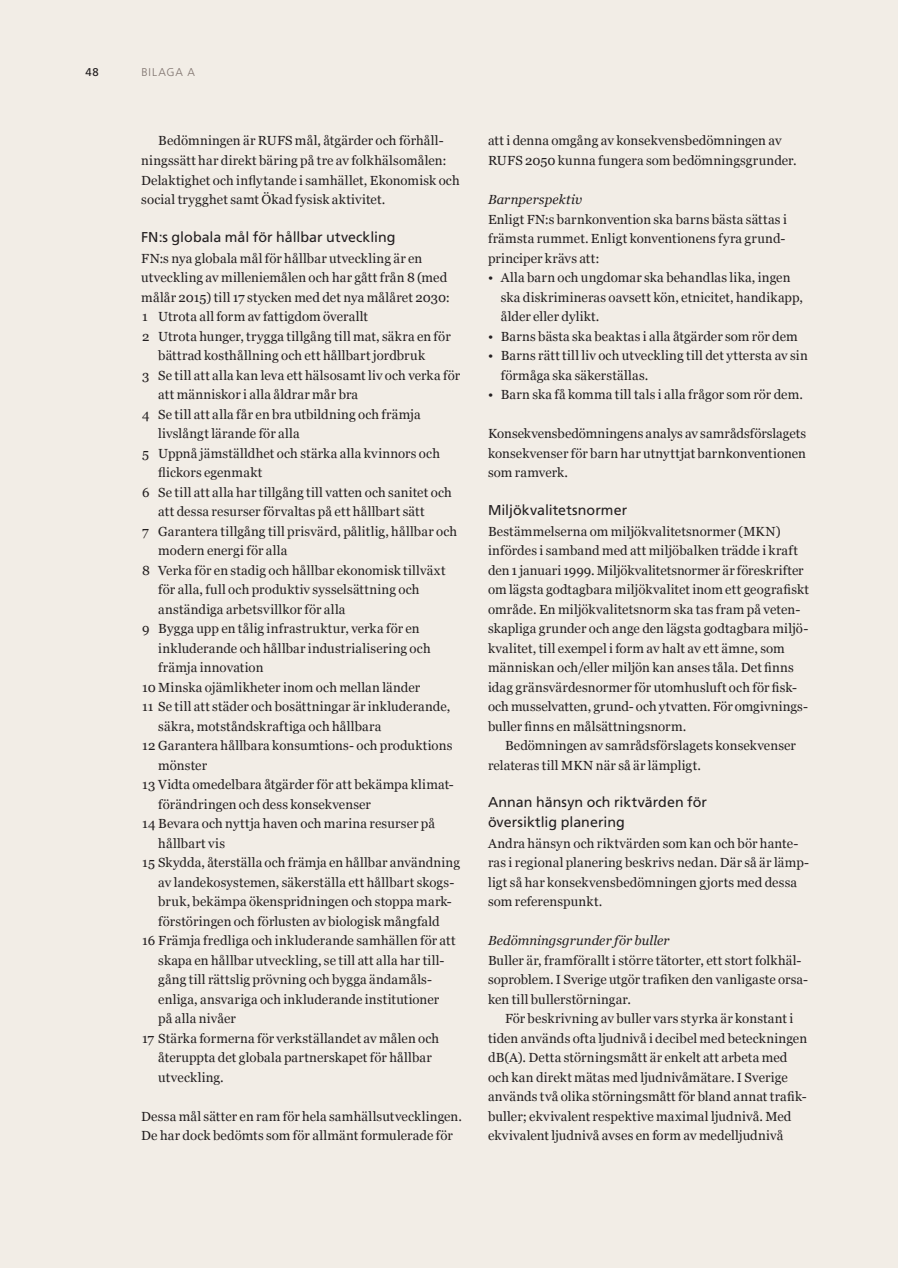
<style>
.page{position:relative;width:898px;height:1268px;background:#fff}
.page>*{position:absolute;margin:0;border:0;box-sizing:border-box;transform-origin:0 0}
.t1{font:14.25px/19.5px "Frutiger SLLOTF";color:#231f20}
.t2{font:13.2px/19.5px "Georgia";letter-spacing:.01em;color:#231f20}
.t3{font:italic 13.2px "Georgia";letter-spacing:.005em;color:#231f20}
.t4{font:300 11.25px "Frutiger SLLOTF";letter-spacing:.085em;color:#7e726d}
.t5{font:11.25px "Frutiger SLLOTF";color:#231f20}
</style>
<div class="page">
<div style="left:0;top:0;width:897px;height:1268px;background:#f2ede6"></div>
<p class="t5" style="left:86px;top:65px;width:15px">48</p>
<p class="t4" style="left:141px;top:66px;width:55px">BILAGA A</p>
<p class="t2" style="left:141px;top:131px;width:320px;text-indent:17px">Bedömningen är RUFS mål, åtgärder och förhåll&shy;ningssätt har direkt bäring på tre av folkhälsomålen:<br>Delaktighet och inflytande i samhället, Ekonomisk och social trygghet samt Ökad fysisk aktivitet.</p>
<p class="t1" style="left:141px;top:227px;width:256px">FN:s globala mål för hållbar utveckling</p>
<p class="t2" style="left:141px;top:248px;width:282px">FN:s nya globala mål för hållbar utveckling är en</p>
<p class="t2" style="left:141px;top:268px;width:307px">utveckling av milleniemålen och har gått från 8 (med</p>
<p class="t2" style="left:141px;top:287px;width:310px">målår 2015) till 17 stycken med det nya målåret 2030:</p>
<p class="t2" style="left:142px;top:307px;width:227px">1 Utrota all form av fattigdom överallt</p>
<p class="t2" style="left:142px;top:326px;width:310px">2 Utrota hunger, trygga tillgång till mat, säkra en för</p>
<p class="t2" style="left:158px;top:346px;width:268px">bättrad kosthållning och ett hållbart jordbruk</p>
<p class="t2" style="left:142px;top:365px;width:319px">3 Se till att alla kan leva ett hälsosamt liv och verka för</p>
<p class="t2" style="left:158px;top:385px;width:201px">att människor i alla åldrar mår bra</p>
<p class="t2" style="left:142px;top:404px;width:280px">4 Se till att alla får en bra utbildning och främja</p>
<p class="t2" style="left:158px;top:424px;width:143px">livslångt lärande för alla</p>
<p class="t2" style="left:142px;top:443px;width:299px">5 Uppnå jämställdhet och stärka alla kvinnors och</p>
<p class="t2" style="left:158px;top:463px;width:105px">flickors egenmakt</p>
<p class="t2" style="left:142px;top:482px;width:311px">6 Se till att alla har tillgång till vatten och sanitet och</p>
<p class="t2" style="left:158px;top:502px;width:268px">att dessa resurser förvaltas på ett hållbart sätt</p>
<p class="t2" style="left:142px;top:521px;width:316px">7 Garantera tillgång till prisvärd, pålitlig, hållbar och</p>
<p class="t2" style="left:158px;top:541px;width:131px">modern energi för alla</p>
<p class="t2" style="left:142px;top:560px;width:305px">8 Verka för en stadig och hållbar ekonomisk tillväxt</p>
<p class="t2" style="left:158px;top:580px;width:263px">för alla, full och produktiv sysselsättning och</p>
<p class="t2" style="left:158px;top:599px;width:189px">anständiga arbetsvillkor för alla</p>
<p class="t2" style="left:142px;top:619px;width:279px">9 Bygga upp en tålig infrastruktur, verka för en</p>
<p class="t2" style="left:158px;top:638px;width:274px">inkluderande och hållbar industrialisering och</p>
<p class="t2" style="left:158px;top:658px;width:107px">främja innovation</p>
<p class="t2" style="left:142px;top:677px;width:279px">10 Minska ojämlikheter inom och mellan länder</p>
<p class="t2" style="left:142px;top:697px;width:310px">11 Se till att städer och bosättningar är inkluderande,</p>
<p class="t2" style="left:158px;top:716px;width:224px">säkra, motståndskraftiga och hållbara</p>
<p class="t2" style="left:142px;top:736px;width:311px">12 Garantera hållbara konsumtions- och produktions</p>
<p class="t2" style="left:158px;top:755px;width:50px">mönster</p>
<p class="t2" style="left:142px;top:775px;width:313px">13 Vidta omedelbara åtgärder för att bekämpa klimat-</p>
<p class="t2" style="left:158px;top:794px;width:214px">förändringen och dess konsekvenser</p>
<p class="t2" style="left:142px;top:814px;width:294px">14 Bevara och nyttja haven och marina resurser på</p>
<p class="t2" style="left:158px;top:833px;width:68px">hållbart vis</p>
<p class="t2" style="left:142px;top:853px;width:319px">15 Skydda, återställa och främja en hållbar användning</p>
<p class="t2" style="left:158px;top:872px;width:297px">av landekosystemen, säkerställa ett hållbart skogs-</p>
<p class="t2" style="left:158px;top:892px;width:295px">bruk, bekämpa ökenspridningen och stoppa mark-</p>
<p class="t2" style="left:158px;top:911px;width:283px">förstöringen och förlusten av biologisk mångfald</p>
<p class="t2" style="left:142px;top:931px;width:315px">16 Främja fredliga och inkluderande samhällen för att</p>
<p class="t2" style="left:158px;top:950px;width:288px">skapa en hållbar utveckling, se till att alla har till-</p>
<p class="t2" style="left:158px;top:970px;width:275px">gång till rättslig prövning och bygga ändamåls-</p>
<p class="t2" style="left:158px;top:989px;width:282px">enliga, ansvariga och inkluderande institutioner</p>
<p class="t2" style="left:158px;top:1009px;width:79px">på alla nivåer</p>
<p class="t2" style="left:142px;top:1028px;width:298px">17 Stärka formerna för verkställandet av målen och</p>
<p class="t2" style="left:158px;top:1048px;width:275px">återuppta det globala partnerskapet för hållbar</p>
<p class="t2" style="left:158px;top:1067px;width:67px">utveckling.</p>
<p class="t2" style="left:141px;top:1106px;width:322px">Dessa mål sätter en ram för hela samhällsutvecklingen.<br>De har dock bedömts som för allmänt formulerade för</p>
<p class="t2" style="left:488px;top:131px;width:310px">att i denna omgång av konsekvensbedömningen av<br>RUFS 2050 kunna fungera som bedömningsgrunder.</p>
<p class="t3" style="left:488px;top:192px;width:96px">Barnperspektiv</p>
<p class="t2" style="left:488px;top:209px;width:300px;text-align:justify">Enligt FN:s barnkonvention ska barns bästa sättas i främsta rummet. Enligt konventionens fyra grund&shy;principer krävs att:</p>
<p class="t2" style="left:500px;top:268px;width:304px;text-indent:-13px">• Alla barn och ungdomar ska behandlas lika, ingen ska diskrimineras oavsett kön, etnicitet, handikapp, ålder eller dylikt.</p>
<p class="t2" style="left:488px;top:326px;width:311px">• Barns bästa ska beaktas i alla åtgärder som rör dem</p>
<p class="t2" style="left:500px;top:346px;width:308px;text-indent:-13px">• Barns rätt till liv och utveckling till det yttersta av sin förmåga ska säkerställas.</p>
<p class="t2" style="left:488px;top:385px;width:316px">• Barn ska få komma till tals i alla frågor som rör dem.</p>
<p class="t2" style="left:488px;top:424px;width:320px;text-align:justify">Konsekvensbedömningens analys av samrådsförslagets konsekvenser för barn har utnyttjat barnkonventionen som ramverk.</p>
<p class="t1" style="left:488px;top:500px;width:141px">Miljökvalitetsnormer</p>
<p class="t2" style="left:488px;top:521px;width:323px">Bestämmelserna om miljökvalitetsnormer (MKN) infördes i samband med att miljöbalken trädde i kraft den 1 januari 1999. Miljökvalitetsnormer är föreskrifter om lägsta godtagbara miljökvalitet inom ett geografiskt område. En miljökvalitetsnorm ska tas fram på veten&shy;skapliga grunder och ange den lägsta godtagbara miljö&shy;kvalitet, till exempel i form av halt av ett ämne, som människan och/eller miljön kan anses tåla. Det finns idag gränsvärdesnormer för utomhusluft och för fisk&shy;och musselvatten, grund- och ytvatten. För omgivnings&shy;buller finns en målsättningsnorm.</p>
<p class="t2" style="left:488px;top:736px;width:309px;text-indent:17px">Bedömningen av samrådsförslagets konsekvenser relateras till MKN när så är lämpligt.</p>
<p class="t1" style="left:488px;top:792px;width:220px">Annan hänsyn och riktvärden för översiktlig planering</p>
<p class="t2" style="left:488px;top:833px;width:322px">Andra hänsyn och riktvärden som kan och bör hante&shy;ras i regional planering beskrivs nedan. Där så är lämp&shy;ligt så har konsekvensbedömningen gjorts med dessa som referenspunkt.</p>
<p class="t3" style="left:488px;top:933px;width:183px">Bedömningsgrunder för buller</p>
<p class="t2" style="left:488px;top:950px;width:322px">Buller är, framförallt i större tätorter, ett stort folkhäl&shy;soproblem. I Sverige utgör trafiken den vanligaste orsa&shy;ken till bullerstörningar.</p>
<p class="t2" style="left:488px;top:1009px;width:320px;text-indent:17px">För beskrivning av buller vars styrka är konstant i tiden används ofta ljudnivå i decibel med beteckningen dB(A). Detta störningsmått är enkelt att arbeta med och kan direkt mätas med ljudnivåmätare. I Sverige används två olika störningsmått för bland annat trafik&shy;buller; ekvivalent respektive maximal ljudnivå. Med ekvivalent ljudnivå avses en form av medelljudnivå</p>
</div>
